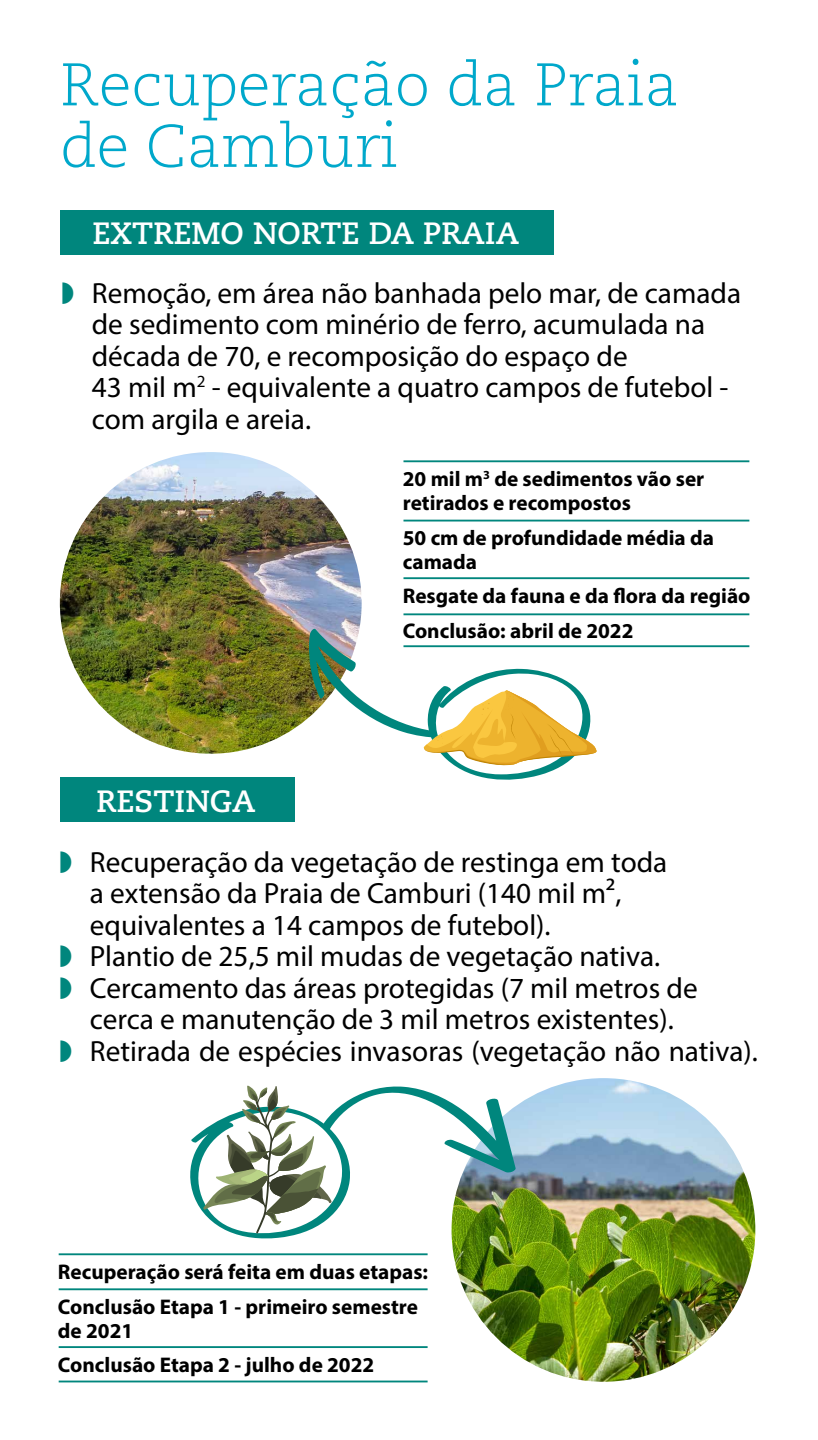
<style>
.page{position:relative;width:818px;height:1440px;background:#fff}
.page>*{position:absolute;margin:0;border:0;box-sizing:border-box;transform-origin:0 0}
.t1{font:300 60px/61.5px "Caecilia LT Std";color:#00a8cb}
.t2{font:700 30.75px "Caecilia LT Std";color:#fff}
.t3{font:29.25px/31.5px "Myriad Pro";color:#000}
.t4{font:700 21.23px/34.5px "Myriad Pro";color:#000}
</style>
<div class="page">
<div style="left:60px;top:210px;width:493px;height:44px;background:#00867d"></div>
<div style="left:60px;top:778px;width:234px;height:44px;background:#00867d"></div>
<img style="left:60px;top:452px;width:301px;height:302px;border-radius:151px">
<hr style="left:403px;top:460px;width:346px;height:2px;background:#00867d">
<hr style="left:59px;top:1253px;width:368px;height:2px;background:#00867d">
<hr style="left:59px;top:1288px;width:368px;height:2px;background:#00867d">
<hr style="left:59px;top:1346px;width:368px;height:2px;background:#00867d">
<hr style="left:59px;top:1381px;width:368px;height:1px;background:#00867d">
<hr style="left:403px;top:520px;width:346px;height:1px;background:#00867d">
<hr style="left:403px;top:645px;width:346px;height:2px;background:#00867d">
<hr style="left:403px;top:577px;width:346px;height:2px;background:#00867d">
<hr style="left:403px;top:613px;width:346px;height:2px;background:#00867d">
<img style="left:451px;top:1078px;width:304px;height:304px;border-radius:152px">
<svg style="left:190px;top:1085px;width:326px;height:154px"></svg>
<svg style="left:309px;top:628px;width:288px;height:152px"></svg>
<h1 class="t1" style="left:60px;top:55px;width:620px">Recuperação da Praia de Camburi</h1>
<p class="t2" style="left:92px;top:215px;width:428px">EXTREMO NORTE DA PRAIA</p>
<p class="t3" style="left:92px;top:277px;width:650px">Remoção, em área não banhada pelo mar, de camada de sedimento com minério de ferro, acumulada na década de 70, e recomposição do espaço de<br>43 mil m<sup>2</sup> - equivalente a quatro campos de futebol - com argila e areia.</p>
<p class="t2" style="left:96px;top:783px;width:160px">RESTINGA</p>
<p class="t4" style="left:403px;top:466px;width:303px;line-height:23.9px">20 mil m<sup>3</sup> de sedimentos vão ser retirados e recompostos</p>
<p class="t4" style="left:403px;top:525px;width:313px;line-height:23.9px">50 cm de profundidade média da camada</p>
<p class="t4" style="left:403px;top:578px;width:349px">Resgate da fauna e da flora da região<br>Conclusão: abril de 2022</p>
<p class="t3" style="left:90px;top:846px;width:669px">Recuperação da vegetação de restinga em toda<br>a extensão da Praia de Camburi (140 mil m², equivalentes a 14 campos de futebol).<br>Plantio de 25,5 mil mudas de vegetação nativa.<br>Cercamento das áreas protegidas (7 mil metros de cerca e manutenção de 3 mil metros existentes).<br>Retirada de espécies invasoras (vegetação não nativa).</p>
<p class="t4" style="left:58px;top:1254px;width:371px">Recuperação será feita em duas etapas:<br>Conclusão Etapa 1 - primeiro semestre</p>
<p class="t4" style="left:58px;top:1312px;width:318px">de 2021<br>Conclusão Etapa 2 - julho de 2022</p>
</div>
